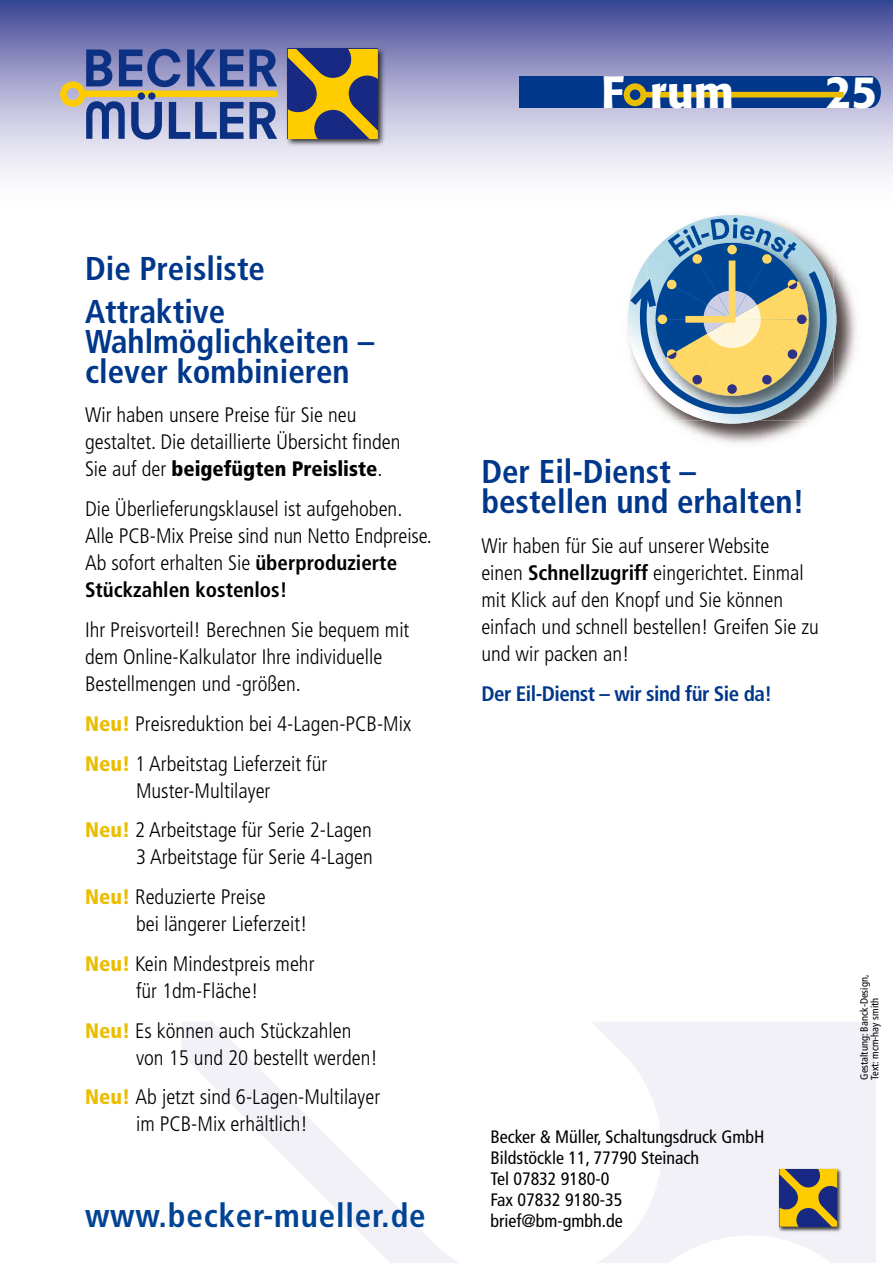
<style>
.page{position:relative;width:893px;height:1263px;background:#fff}
.page>*{position:absolute;margin:0;border:0;box-sizing:border-box;transform-origin:0 0}
.t1{font:500 45px "Formata";color:#fff}
.t2{font:700 condensed 33px/30px "Frutiger";color:#00378b}
.t3{font:700 condensed 33px "Frutiger";letter-spacing:.025em;color:#004494}
.t4{font:300 condensed 21px/27px "Frutiger";color:#000}
.t5{font:700 condensed 21px "Frutiger";letter-spacing:-.025em;color:#00378b}
.t6{font:condensed 18px/21px "Frutiger";color:#000}
.t7{font:condensed 10.5px/10.5px "Frutiger";color:#000}
.s1{font-weight:900}
.s2{font-weight:700}
.s3{font-weight:900;color:#ebbd00}
</style>
<div class="page">
<svg style="left:0;top:0;width:893px;height:176px;background:#a1a2cb"></svg>
<svg style="left:182px;top:1022px;width:694px;height:241px"></svg>
<img style="left:777px;top:1166px;width:66px;height:66px">
<svg style="left:779px;top:1169px;width:58px;height:58px;background:#817346"></svg>
<div style="left:82px;top:91px;width:195px;height:6px;background:#fc0"></div>
<div style="left:60px;top:82px;width:25px;height:25px;border:7px solid #fc0;border-radius:50%"></div>
<img style="left:284px;top:45px;width:102px;height:104px">
<svg style="left:288px;top:49px;width:90px;height:90px;background:#827446"></svg>
<svg style="left:86px;top:49px;width:191px;height:91px;background:#737ea4"></svg>
<div style="left:519px;top:76px;width:351px;height:32px;background:#00378b"></div>
<div style="left:860px;top:76px;width:21px;height:32px;background:#00378b;border-radius:50%"></div>
<svg style="left:624px;top:83px;width:220px;height:23px"></svg>
<img style="left:627px;top:214px;width:230px;height:230px">
<svg style="left:628px;top:215px;width:208px;height:209px"></svg>
<h1 class="t1" style="left:601px;top:64px;width:135px">F rum</h1>
<h1 class="t1" style="left:826px;top:64px;width:53px">25</h1>
<h2 class="t2" style="left:85px;top:247px;width:182px;line-height:42.8px">Die Preisliste<br>Attraktive</h2>
<h2 class="t2" style="left:85px;top:326px;width:291px">Wahlmöglichkeiten – clever kombinieren</h2>
<p class="t4" style="left:85px;top:402px;width:317px">Wir haben unsere Preise für Sie neu gestaltet. Die detaillierte Übersicht finden<br>Sie auf der <span class="s1">beigefügten Preisliste</span>.</p>
<p class="t4" style="left:85px;top:496px;width:348px">Die Überlieferungsklausel ist aufgehoben.<br>Alle PCB-Mix Preise sind nun Netto Endpreise.<br>Ab sofort erhalten Sie <span class="s2">überproduzierte Stückzahlen kostenlos!</span></p>
<p class="t4" style="left:85px;top:616px;width:326px">Ihr Preisvorteil! Berechnen Sie bequem mit dem Online-Kalkulator Ihre individuelle<br>Bestellmengen und -größen.</p>
<p class="t4" style="left:85px;top:704px;width:328px;line-height:39.8px"><span class="s3">Neu!</span> Preisreduktion bei 4-Lagen-PCB-Mix<br><span class="s3">Neu!</span> 1 Arbeitstag Lieferzeit für</p>
<p class="t4" style="left:85px;top:771px;width:288px;line-height:39.8px;text-indent:51px">Muster-Multilayer<br><span class="s3">Neu!</span> 2 Arbeitstage für Serie 2-Lagen</p>
<p class="t4" style="left:85px;top:837px;width:289px;line-height:39.8px;text-indent:51px">3 Arbeitstage für Serie 4-Lagen<br><span class="s3">Neu!</span> Reduzierte Preise</p>
<p class="t4" style="left:85px;top:904px;width:231px;line-height:39.8px;text-indent:51px">bei längerer Lieferzeit!<br><span class="s3">Neu!</span> Kein Mindestpreis mehr</p>
<p class="t4" style="left:85px;top:971px;width:268px;line-height:39.8px;text-indent:51px">für 1dm-Fläche!<br><span class="s3">Neu!</span> Es können auch Stückzahlen</p>
<p class="t4" style="left:85px;top:1038px;width:297px;line-height:39.8px;text-align:right">von 15 und 20 bestellt werden!<br><span class="s3">Neu!</span> Ab jetzt sind 6-Lagen-Multilayer</p>
<p class="t4" style="left:136px;top:1111px;width:173px">im PCB-Mix erhältlich!</p>
<h2 class="t3" style="left:85px;top:1196px;width:342px">www.becker-mueller.de</h2>
<h2 class="t2" style="left:481px;top:457px;width:325px">Der Eil-Dienst – bestellen und erhalten!</h2>
<p class="t4" style="left:481px;top:532px;width:339px">Wir haben für Sie auf unserer Website<br>einen <span class="s2">Schnellzugriff</span> eingerichtet. Einmal mit Klick auf den Knopf und Sie können einfach und schnell bestellen! Greifen Sie zu und wir packen an!</p>
<p class="t5" style="left:481px;top:681px;width:292px">Der Eil-Dienst – wir sind für Sie da!</p>
<p class="t6" style="left:490px;top:1126px;width:275px">Becker &amp; Müller, Schaltungsdruck GmbH<br>Bildstöckle 11, 77790 Steinach<br>Tel 07832 9180-0<br>Fax 07832 9180-35<br>brief@bm-gmbh.de</p>
<p class="t7" style="left:859px;top:1080px;width:106px;rotate:-90deg">Gestaltung: Banck-Design,<br>Text: mcm-hay smith</p>
</div>
